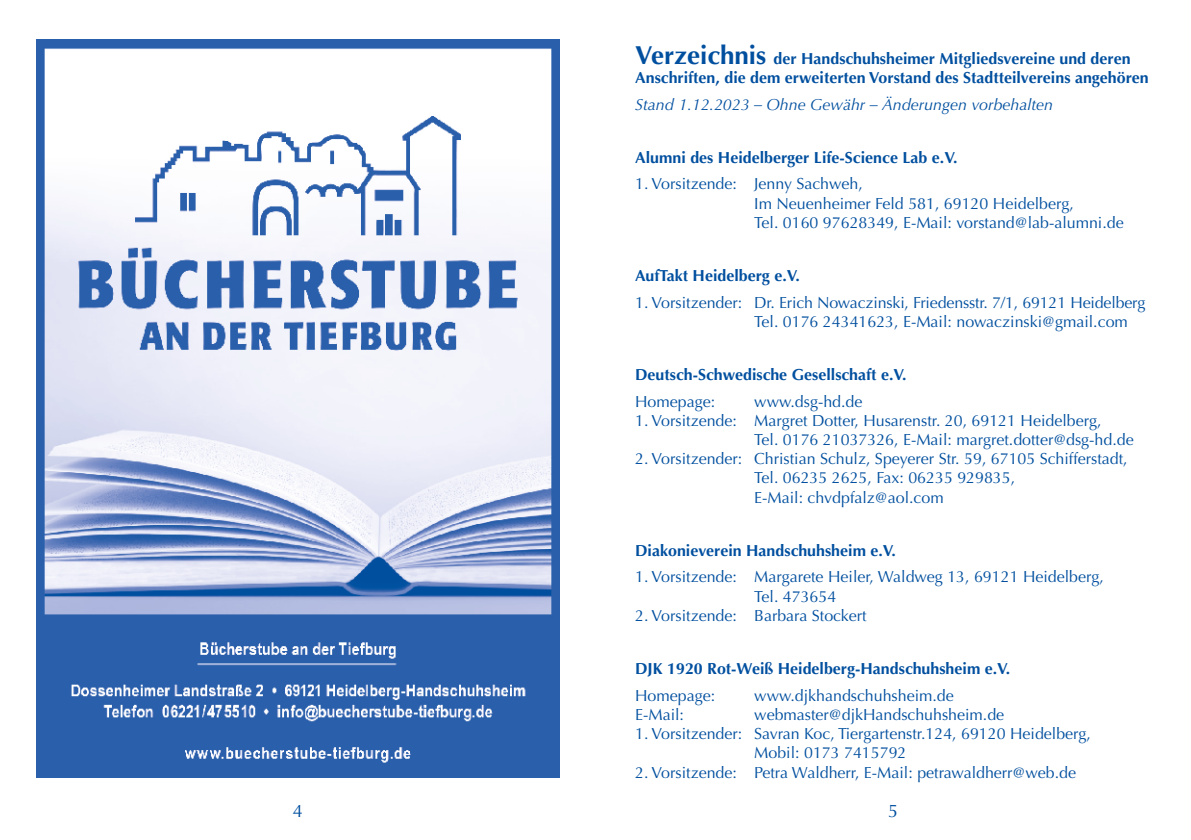
<style>
.page{position:relative;width:1191px;height:840px;background:#fff}
.page>*{position:absolute;margin:0;border:0;box-sizing:border-box;transform-origin:0 0}
.t1{font:18px "Optima";color:#004f9f}
.t2{font:16px/19.2px "Optima";color:#004f9f}
.t3{font:700 16px/19.2px "Optima";color:#004f9f}
.t4{font:italic 16px "Optima";color:#004f9f}
.s1{font-size:26px}
</style>
<div class="page">
<img style="left:36px;top:40px;width:523px;height:737px">
<p class="t3" style="left:635px;top:49px;width:515px"><span class="s1">Verzeichnis</span> der Handschuhsheimer Mitgliedsvereine und deren<br>Anschriften, die dem erweiterten Vorstand des Stadtteilvereins angehören</p>
<p class="t4" style="left:635px;top:95px;width:419px">Stand 1.12.2023 – Ohne Gewähr – Änderungen vorbehalten</p>
<p class="t3" style="left:635px;top:148px;width:324px">Alumni des Heidelberger Life-Science Lab e.V.</p>
<p class="t2" style="left:754px;top:174px;width:371px;text-indent:-119px">1. Vorsitzende: Jenny Sachweh,<br>Im Neuenheimer Feld 581, 69120 Heidelberg,<br>Tel. 0160 97628349, E-Mail: vorstand@lab-alumni.de</p>
<p class="t3" style="left:635px;top:266px;width:166px">AufTakt Heidelberg e.V.</p>
<p class="t2" style="left:754px;top:292px;width:393px;text-indent:-119px">1. Vorsitzender: Dr. Erich Nowaczinski, Friedensstr. 7/1, 69121 Heidelberg<br>Tel. 0176 24341623, E-Mail: nowaczinski@gmail.com</p>
<p class="t3" style="left:635px;top:365px;width:273px">Deutsch-Schwedische Gesellschaft e.V.</p>
<p class="t2" style="left:635px;top:391px;width:82px">Homepage:</p>
<p class="t2" style="left:754px;top:391px;width:110px">www.dsg-hd.de</p>
<p class="t2" style="left:754px;top:410px;width:381px;text-indent:-119px">1. Vorsitzende: Margret Dotter, Husarenstr. 20, 69121 Heidelberg,<br>Tel. 0176 21037326, E-Mail: margret.dotter@dsg-hd.de</p>
<p class="t2" style="left:754px;top:449px;width:375px;text-indent:-119px">2. Vorsitzender: Christian Schulz, Speyerer Str. 59, 67105 Schifferstadt,<br>Tel. 06235 2625, Fax: 06235 929835,<br>E-Mail: chvdpfalz@aol.com</p>
<p class="t3" style="left:635px;top:540px;width:262px">Diakonieverein Handschuhsheim e.V.</p>
<p class="t2" style="left:754px;top:567px;width:351px;text-indent:-119px">1. Vorsitzende: Margarete Heiler, Waldweg 13, 69121 Heidelberg,<br>Tel. 473654</p>
<p class="t2" style="left:635px;top:605px;width:233px">2. Vorsitzende: Barbara Stockert</p>
<p class="t3" style="left:635px;top:658px;width:376px">DJK 1920 Rot-Weiß Heidelberg-Handschuhsheim e.V.</p>
<p class="t2" style="left:635px;top:685px;width:82px">Homepage:</p>
<p class="t2" style="left:754px;top:685px;width:201px">www.djkhandschuhsheim.de</p>
<p class="t2" style="left:635px;top:704px;width:50px">E-Mail:</p>
<p class="t2" style="left:754px;top:704px;width:251px">webmaster@djkHandschuhsheim.de</p>
<p class="t2" style="left:754px;top:723px;width:338px;text-indent:-119px">1. Vorsitzender: Savran Koc, Tiergartenstr.124, 69120 Heidelberg,<br>Mobil: 0173 7415792</p>
<p class="t2" style="left:635px;top:762px;width:442px">2. Vorsitzende: Petra Waldherr, E-Mail: petrawaldherr@web.de</p>
<p class="t1" style="left:293px;top:800px;width:12px">4</p>
<p class="t1" style="left:888px;top:800px;width:12px">5</p>
</div>
